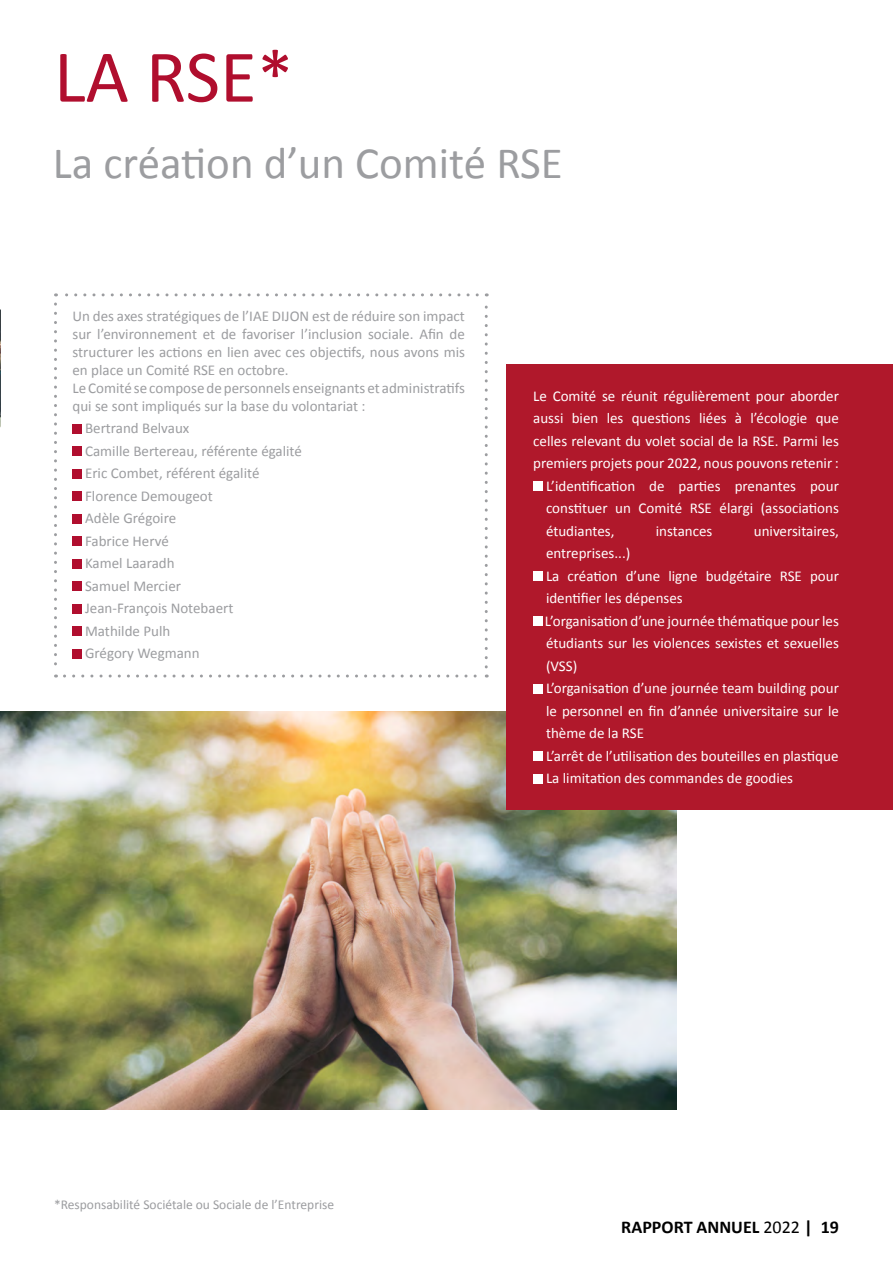
<style>
.page{position:relative;width:893px;height:1263px;background:#fff}
.page>*{position:absolute;margin:0;border:0;box-sizing:border-box;transform-origin:0 0}
.t1{font:75px "Calibri";color:#b00e2e}
.t2{font:45px "Calibri";color:#9c9da0}
.t3{font:700 18px "Calibri";color:#000}
.t4{font:15px/22.5px "Calibri";color:#fff}
.t5{font:15px/22.5px "Calibri";color:#9c9da0}
.t6{font:13.5px "Calibri";color:#9c9da0}
.s1{font-weight:400}
</style>
<div class="page">
<img style="left:0;top:309px;width:1px;height:119px">
<svg style="left:54px;top:304px;width:3px;height:373px"></svg>
<svg style="left:64px;top:674px;width:423px;height:3px"></svg>
<svg style="left:485px;top:293px;width:3px;height:374px"></svg>
<svg style="left:55px;top:293px;width:422px;height:3px"></svg>
<div style="left:72px;top:424px;width:10px;height:9px;background:#b00e2e"></div>
<div style="left:72px;top:447px;width:10px;height:9px;background:#b00e2e"></div>
<div style="left:72px;top:469px;width:10px;height:9px;background:#b00e2e"></div>
<div style="left:72px;top:492px;width:10px;height:9px;background:#b00e2e"></div>
<div style="left:72px;top:514px;width:10px;height:9px;background:#b00e2e"></div>
<div style="left:72px;top:537px;width:10px;height:9px;background:#b00e2e"></div>
<div style="left:72px;top:559px;width:10px;height:9px;background:#b00e2e"></div>
<div style="left:72px;top:582px;width:10px;height:9px;background:#b00e2e"></div>
<div style="left:72px;top:604px;width:10px;height:9px;background:#b00e2e"></div>
<div style="left:72px;top:627px;width:10px;height:9px;background:#b00e2e"></div>
<div style="left:72px;top:649px;width:10px;height:9px;background:#b00e2e"></div>
<img style="left:0;top:711px;width:676px;height:399px">
<div style="left:506px;top:365px;width:387px;height:445px;background:#b0182b"></div>
<div style="left:533px;top:481px;width:9px;height:10px;background:#fff"></div>
<div style="left:533px;top:571px;width:9px;height:10px;background:#fff"></div>
<div style="left:533px;top:616px;width:9px;height:10px;background:#fff"></div>
<div style="left:533px;top:684px;width:9px;height:9px;background:#fff"></div>
<div style="left:533px;top:751px;width:9px;height:10px;background:#fff"></div>
<div style="left:533px;top:774px;width:9px;height:9px;background:#fff"></div>
<h1 class="t1" style="left:54px;top:29px;width:241px">LA RSE*</h1>
<h2 class="t2" style="left:53px;top:134px;width:511px">La création d’un Comité RSE</h2>
<p class="t5" style="left:72px;top:307px;width:394px;line-height:18px">Un des axes stratégiques de l’IAE DIJON est de réduire son impact sur l’environnement et de favoriser l’inclusion sociale. Afin de structurer les actions en lien avec ces objectifs, nous avons mis en place un Comité RSE en octobre.<br>Le Comité se compose de personnels enseignants et administratifs qui se sont impliqués sur la base du volontariat :</p>
<p class="t5" style="left:85px;top:417px;width:218px">Bertrand Belvaux<br>Camille Bertereau, référente égalité<br>Eric Combet, référent égalité<br>Florence Demougeot<br>Adèle Grégoire<br>Fabrice Hervé<br>Kamel Laaradh<br>Samuel Mercier<br>Jean-François Notebaert<br>Mathilde Pulh<br>Grégory Wegmann</p>
<p class="t4" style="left:533px;top:385px;width:307px">Le Comité se réunit régulièrement pour aborder</p>
<p class="t4" style="left:533px;top:407px;width:307px">aussi bien les questions liées à l’écologie que</p>
<p class="t4" style="left:533px;top:430px;width:307px">celles relevant du volet social de la RSE. Parmi les</p>
<p class="t4" style="left:533px;top:452px;width:307px">premiers projets pour 2022, nous pouvons retenir :</p>
<p class="t4" style="left:546px;top:475px;width:294px">L’identification de parties prenantes pour</p>
<p class="t4" style="left:546px;top:497px;width:294px">constituer un Comité RSE élargi (associations</p>
<p class="t4" style="left:546px;top:520px;width:70px">étudiantes,</p>
<p class="t4" style="left:656px;top:520px;width:58px">instances</p>
<p class="t4" style="left:754px;top:520px;width:87px">universitaires,</p>
<p class="t4" style="left:545px;top:542px;width:296px">entreprises...)<br>La création d’une ligne budgétaire RSE pour identifier les dépenses<br>L’organisation d’une journée thématique pour les étudiants sur les violences sexistes et sexuelles (VSS)<br>L’organisation d’une journée team building pour le personnel en fin d’année universitaire sur le thème de la RSE<br>L’arrêt de l’utilisation des bouteilles en plastique La limitation des commandes de goodies</p>
<p class="t6" style="left:54px;top:1196px;width:282px">*Responsabilité Sociétale ou Sociale de l’Entreprise</p>
<p class="t3" style="left:621px;top:1215px;width:219px">RAPPORT ANNUEL <span class="s1">2022</span> | 19</p>
</div>
